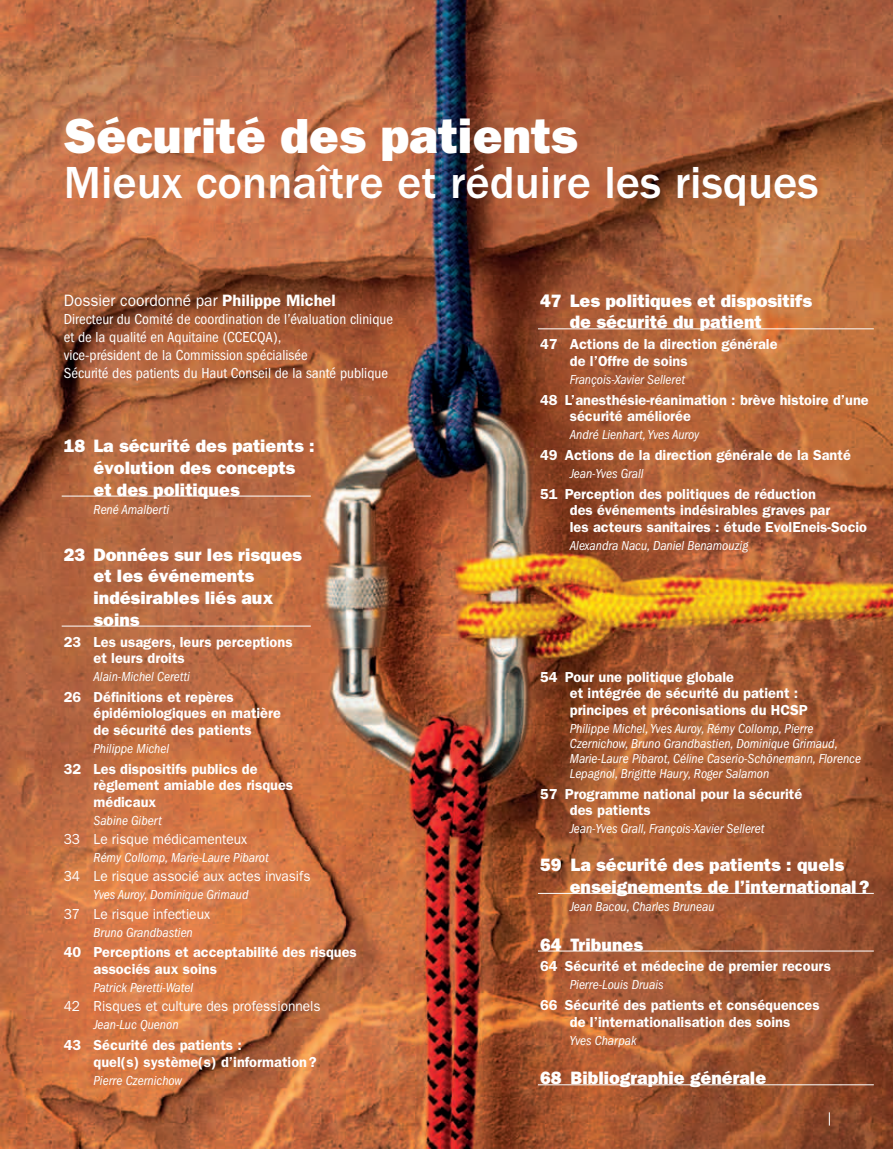
<style>
.page{position:relative;width:893px;height:1149px;background:#fff}
.page>*{position:absolute;margin:0;border:0;box-sizing:border-box;transform-origin:0 0}
.t1{font:49.5px "ITC Franklin Gothic Std Hvy";color:#fff}
.t2{font:500 46.5px "ITC Franklin Gothic Std";color:#fff}
.t3{font:18px/21.6px "ITC Franklin Gothic Std Hvy";color:#fff}
.t4{font:16.5px "ITC Franklin Gothic Std";color:#fff;scale:.94 1}
.t5{font:condensed 15px/18px "ITC Franklin Gothic Std";color:#fff}
.t6{font:600 14.55px/16.5px "ITC Franklin Gothic Std";color:#fff}
.t7{font:14.55px "ITC Franklin Gothic Std";color:#fff;scale:.94 1}
.t8{font:italic condensed 13.5px/15px "ITC Franklin Gothic Std";color:#fff}
.s1{font-weight:600}
</style>
<div class="page">
<img style="left:0;top:0;width:893px;height:1148px">
<svg style="left:829px;top:1111px;width:1px;height:14px"></svg>
<hr style="left:62px;top:495px;width:249px;height:1px;background:#fff">
<hr style="left:62px;top:625px;width:249px;height:1px;background:#fff">
<hr style="left:538px;top:328px;width:336px;height:1px;background:#fff">
<hr style="left:538px;top:892px;width:336px;height:1px;background:#fff">
<hr style="left:538px;top:950px;width:336px;height:1px;background:#fff">
<hr style="left:538px;top:1084px;width:336px;height:1px;background:#fff">
<h1 class="t1" style="left:64px;top:107px;width:515px">Sécurité des patients</h1>
<h2 class="t2" style="left:64px;top:157px;width:756px">Mieux connaître et réduire les risques</h2>
<p class="t4" style="left:64px;top:291px;width:291px">Dossier coordonné par <span class="s1">Philippe Michel</span></p>
<p class="t5" style="left:64px;top:310px;width:331px">Directeur du Comité de coordination de l’évaluation clinique et de la qualité en Aquitaine (CCECQA),<br>vice‑président de la Commission spécialisée<br>Sécurité des patients du Haut Conseil de la santé publique</p>
<p class="t3" style="left:94px;top:435px;width:223px;text-indent:-30px">18 La sécurité des patients : évolution des concepts et des politiques</p>
<p class="t8" style="left:94px;top:501px;width:77px">René Amalberti</p>
<p class="t3" style="left:94px;top:543px;width:210px;text-indent:-30px">23 Données sur les risques et les événements indésirables liés aux soins</p>
<p class="t6" style="left:94px;top:633px;width:201px;text-indent:-30px">23 Les usagers, leurs perceptions et leurs droits</p>
<p class="t8" style="left:94px;top:669px;width:98px">Alain-Michel Ceretti</p>
<p class="t6" style="left:94px;top:688px;width:189px;text-indent:-30px">26 Définitions et repères épidémiologiques en matière de sécurité des patients</p>
<p class="t8" style="left:94px;top:740px;width:77px">Philippe Michel</p>
<p class="t6" style="left:94px;top:760px;width:201px;text-indent:-30px">32 Les dispositifs publics de règlement amiable des risques médicaux</p>
<p class="t8" style="left:94px;top:812px;width:70px">Sabine Gibert</p>
<p class="t7" style="left:64px;top:830px;width:197px">33 Le risque médicamenteux</p>
<p class="t8" style="left:94px;top:849px;width:177px">Rémy Collomp, Marie-Laure Pibarot</p>
<p class="t7" style="left:64px;top:867px;width:264px">34 Le risque associé aux actes invasifs</p>
<p class="t8" style="left:94px;top:887px;width:157px">Yves Auroy, Dominique Grimaud</p>
<p class="t7" style="left:64px;top:905px;width:157px">37 Le risque infectieux</p>
<p class="t8" style="left:94px;top:924px;width:101px">Bruno Grandbastien</p>
<p class="t6" style="left:94px;top:943px;width:265px;text-indent:-30px">40 Perceptions et acceptabilité des risques associés aux soins</p>
<p class="t8" style="left:94px;top:979px;width:101px">Patrick Peretti‑Watel</p>
<p class="t7" style="left:64px;top:997px;width:275px">42 Risques et culture des professionnels</p>
<p class="t8" style="left:94px;top:1017px;width:86px">Jean-Luc Quenon</p>
<p class="t6" style="left:94px;top:1036px;width:225px;text-indent:-30px">43 Sécurité des patients :<br>quel(s) système(s) d’information?</p>
<p class="t8" style="left:94px;top:1072px;width:90px">Pierre Czernichow</p>
<p class="t3" style="left:570px;top:290px;width:244px;text-indent:-30px">47 Les politiques et dispositifs de sécurité du patient</p>
<p class="t6" style="left:570px;top:336px;width:209px;text-indent:-30px">47 Actions de la direction générale de l’Offre de soins</p>
<p class="t8" style="left:570px;top:372px;width:117px">François-Xavier Selleret</p>
<p class="t6" style="left:570px;top:391px;width:300px;text-indent:-30px">48 L’anesthésie-réanimation : brève histoire d’une sécurité améliorée</p>
<p class="t8" style="left:570px;top:427px;width:131px">André Lienhart, Yves Auroy</p>
<p class="t6" style="left:540px;top:446px;width:312px">49 Actions de la direction générale de la Santé</p>
<p class="t8" style="left:570px;top:466px;width:75px">Jean-Yves Grall</p>
<p class="t6" style="left:570px;top:485px;width:299px;text-indent:-30px">51 Perception des politiques de réduction<br>des événements indésirables graves par<br>les acteurs sanitaires : étude EvolEneis-Socio</p>
<p class="t8" style="left:570px;top:537px;width:180px">Alexandra Nacu, Daniel Benamouzig</p>
<p class="t6" style="left:570px;top:668px;width:240px;text-indent:-30px">54 Pour une politique globale<br>et intégrée de sécurité du patient : principes et préconisations du HCSP</p>
<p class="t8" style="left:570px;top:720px;width:293px">Philippe Michel, Yves Auroy, Rémy Collomp, Pierre Czernichow, Bruno Grandbastien, Dominique Grimaud, Marie-Laure Pibarot, Céline Caserio-Schönemann, Florence Lepagnol, Brigitte Haury, Roger Salamon</p>
<p class="t6" style="left:570px;top:785px;width:234px;text-indent:-30px">57 Programme national pour la sécurité des patients</p>
<p class="t8" style="left:570px;top:821px;width:196px">Jean-Yves Grall, François-Xavier Selleret</p>
<p class="t3" style="left:570px;top:854px;width:301px;text-indent:-30px">59 La sécurité des patients : quels enseignements de l’international?</p>
<p class="t8" style="left:570px;top:898px;width:146px">Jean Bacou, Charles Bruneau</p>
<p class="t3" style="left:540px;top:933px;width:105px">64 Tribunes</p>
<p class="t6" style="left:540px;top:957px;width:292px">64 Sécurité et médecine de premier recours</p>
<p class="t8" style="left:570px;top:977px;width:95px">Pierre-Louis Druais</p>
<p class="t6" style="left:540px;top:996px;width:281px;text-align:center">66 Sécurité des patients et conséquences de l’internationalisation des soins</p>
<p class="t8" style="left:570px;top:1032px;width:68px">Yves Charpak</p>
<p class="t3" style="left:540px;top:1067px;width:228px">68 Bibliographie générale</p>
</div>
